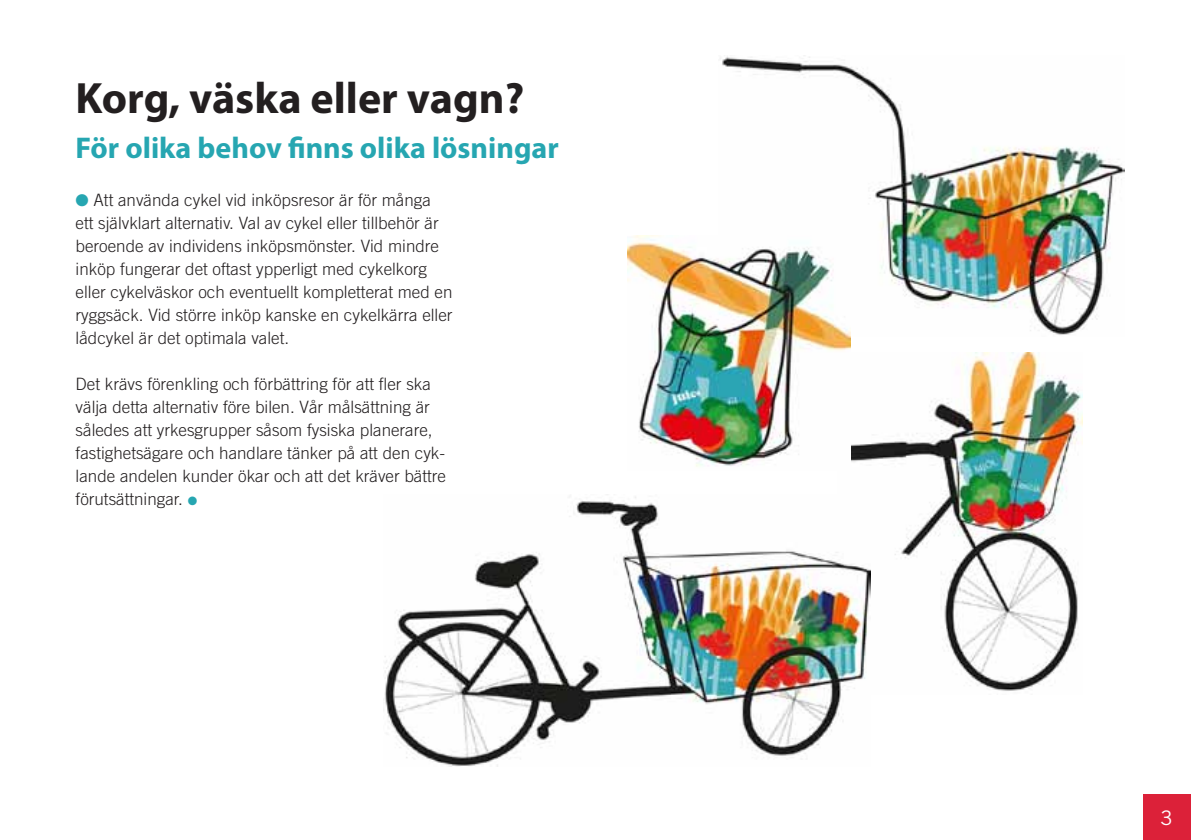
<style>
.page{position:relative;width:1191px;height:840px;background:#fff}
.page>*{position:absolute;margin:0;border:0;box-sizing:border-box;transform-origin:0 0}
.t1{font:700 44px "Myriad Pro";color:#231f20}
.t2{font:700 30px "Myriad Pro";color:#26a6b1}
.t3{font:20px "Trade Gothic";color:#fff}
.t4{font:300 17px/23px "Trade Gothic";color:#231f20}
.s1{color:#26a6b1}
</style>
<div class="page">
<div style="left:1143px;top:794px;width:48px;height:45px;background:#dc2139"></div>
<img style="left:720px;top:55px;width:404px;height:282px">
<img style="left:851px;top:352px;width:231px;height:339px">
<img style="left:627px;top:235px;width:223px;height:232px">
<img style="left:383px;top:494px;width:488px;height:271px">
<h1 class="t1" style="left:76px;top:69px;width:450px">Korg, väska eller vagn?</h1>
<h2 class="t2" style="left:76px;top:128px;width:485px">För olika behov finns olika lösningar</h2>
<p class="t4" style="left:76px;top:188px;width:378px"><span class="s1">●</span> Att använda cykel vid inköpsresor är för många ett självklart alternativ. Val av cykel eller tillbehör är beroende av individens inköpsmönster. Vid mindre inköp fungerar det oftast ypperligt med cykelkorg eller cykelväskor och eventuellt kompletterat med en ryggsäck. Vid större inköp kanske en cykelkärra eller lådcykel är det optimala valet.</p>
<p class="t4" style="left:76px;top:372px;width:372px">Det krävs förenkling och förbättring för att fler ska välja detta alternativ före bilen. Vår målsättning är således att yrkesgrupper såsom fysiska planerare, fastighetsägare och handlare tänker på att den cyk&shy;lande andelen kunder ökar och att det kräver bättre förutsättningar. <span class="s1">●</span></p>
<p class="t3" style="left:1160px;top:805px;width:14px">3</p>
</div>
